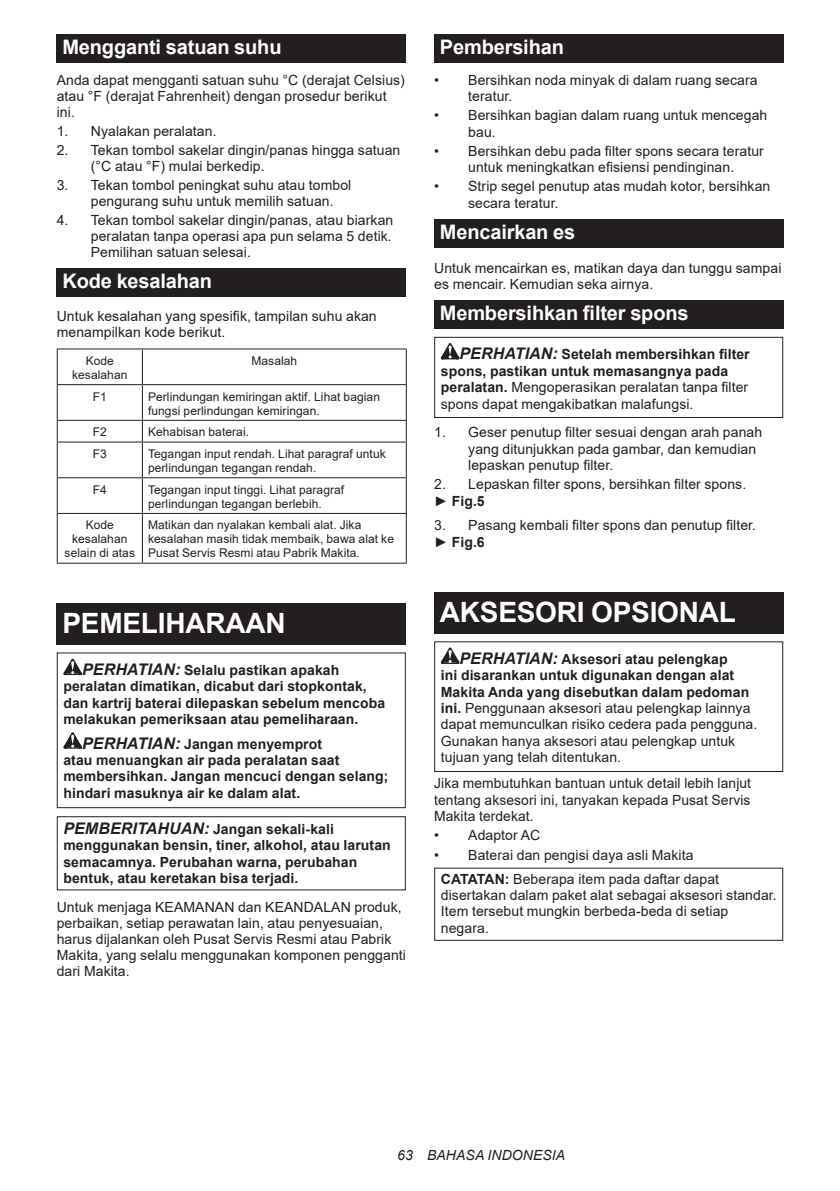
<style>
.page{position:relative;width:840px;height:1191px;background:#fff}
.page>*{position:absolute;margin:0;border:0;box-sizing:border-box;transform-origin:0 0}
.t1{font:700 28px "Arial";letter-spacing:-.01em;color:#fff}
.t2{font:700 20px "Arial";letter-spacing:-.01em;color:#fff}
.t3{font:14px/16.4px "Arial";letter-spacing:.005em;color:#231f20}
.t4{font:700 14px/16.4px "Arial";letter-spacing:.005em;color:#231f20}
.t5{font:italic 14px "Arial";letter-spacing:.005em;color:#231f20}
.t6{font:12px/14px "Arial";letter-spacing:.005em;color:#231f20}
.s1{font-style:italic;font-size:16px}
.s2{font-weight:400}
.s3{font-weight:700}
.s4{font-weight:700;font-style:italic;font-size:16px}
</style>
<div class="page">
<div style="left:57px;top:34px;width:348px;height:29px;background:#231f20"></div>
<div style="left:57px;top:268px;width:348px;height:28px;background:#231f20"></div>
<hr style="left:57px;top:348px;width:85px;height:1px;background:#231f20">
<hr style="left:57px;top:349px;width:1px;height:35px;background:#231f20">
<hr style="left:142px;top:348px;width:264px;height:1px;background:#231f20">
<hr style="left:142px;top:349px;width:1px;height:35px;background:#231f20">
<hr style="left:405px;top:349px;width:1px;height:35px;background:#231f20">
<hr style="left:57px;top:384px;width:85px;height:1px;background:#231f20">
<hr style="left:57px;top:385px;width:1px;height:35px;background:#231f20">
<hr style="left:142px;top:384px;width:264px;height:1px;background:#231f20">
<hr style="left:142px;top:385px;width:1px;height:35px;background:#231f20">
<hr style="left:405px;top:385px;width:1px;height:35px;background:#231f20">
<hr style="left:57px;top:420px;width:85px;height:1px;background:#231f20">
<svg style="left:57px;top:421px;width:1px;height:20px"></svg>
<hr style="left:142px;top:420px;width:264px;height:1px;background:#231f20">
<svg style="left:142px;top:421px;width:1px;height:20px"></svg>
<svg style="left:405px;top:421px;width:1px;height:20px"></svg>
<hr style="left:57px;top:441px;width:85px;height:1px;background:#231f20">
<hr style="left:57px;top:442px;width:1px;height:35px;background:#231f20">
<hr style="left:142px;top:441px;width:264px;height:1px;background:#231f20">
<hr style="left:142px;top:442px;width:1px;height:35px;background:#231f20">
<hr style="left:405px;top:442px;width:1px;height:35px;background:#231f20">
<hr style="left:57px;top:477px;width:85px;height:1px;background:#231f20">
<hr style="left:57px;top:478px;width:1px;height:35px;background:#231f20">
<hr style="left:142px;top:477px;width:264px;height:1px;background:#231f20">
<hr style="left:142px;top:478px;width:1px;height:35px;background:#231f20">
<hr style="left:405px;top:478px;width:1px;height:35px;background:#231f20">
<hr style="left:57px;top:513px;width:85px;height:1px;background:#231f20">
<hr style="left:57px;top:514px;width:1px;height:48px;background:#231f20">
<hr style="left:142px;top:513px;width:264px;height:1px;background:#231f20">
<hr style="left:142px;top:514px;width:1px;height:48px;background:#231f20">
<hr style="left:405px;top:514px;width:1px;height:48px;background:#231f20">
<hr style="left:57px;top:562px;width:85px;height:1px;background:#231f20">
<hr style="left:142px;top:562px;width:264px;height:1px;background:#231f20">
<div style="left:57px;top:603px;width:348px;height:41px;background:#231f20"></div>
<svg style="left:63px;top:658px;width:19px;height:17px"></svg>
<svg style="left:63px;top:732px;width:19px;height:16px"></svg>
<div style="left:57px;top:652px;width:348px;height:156px;border:1px solid #231f20"></div>
<div style="left:57px;top:816px;width:348px;height:74px;border:1px solid #231f20"></div>
<div style="left:434px;top:34px;width:348px;height:29px;background:#231f20"></div>
<div style="left:434px;top:219px;width:348px;height:29px;background:#231f20"></div>
<div style="left:434px;top:300px;width:348px;height:29px;background:#231f20"></div>
<svg style="left:440px;top:343px;width:19px;height:16px"></svg>
<div style="left:434px;top:337px;width:348px;height:81px;border:1px solid #231f20"></div>
<div style="left:434px;top:592px;width:348px;height:41px;background:#231f20"></div>
<svg style="left:440px;top:647px;width:19px;height:17px"></svg>
<div style="left:434px;top:641px;width:348px;height:131px;border:1px solid #231f20"></div>
<h2 class="t2" style="left:62px;top:33px;width:220px">Mengganti satuan suhu</h2>
<p class="t3" style="left:57px;top:71px;width:349px">Anda dapat mengganti satuan suhu °C (derajat Celsius) atau °F (derajat Fahrenheit) dengan prosedur berikut ini.</p>
<p class="t3" style="left:57px;top:123px;width:161px">1. Nyalakan peralatan.</p>
<p class="t3" style="left:91px;top:142px;width:311px;text-indent:-34px">2. Tekan tombol sakelar dingin/panas hingga satuan (°C atau °F) mulai berkedip.</p>
<p class="t3" style="left:91px;top:177px;width:262px;text-indent:-34px">3. Tekan tombol peningkat suhu atau tombol pengurang suhu untuk memilih satuan.</p>
<p class="t3" style="left:91px;top:212px;width:304px;text-align:justify;text-indent:-34px">4. Tekan tombol sakelar dingin/panas, atau biarkan peralatan tanpa operasi apa pun selama 5 detik.<br>Pemilihan satuan selesai.</p>
<h2 class="t2" style="left:62px;top:267px;width:151px">Kode kesalahan</h2>
<p class="t3" style="left:57px;top:308px;width:321px">Untuk kesalahan yang spesifik, tampilan suhu akan menampilkan kode berikut.</p>
<p class="t6" style="left:72px;top:354px;width:57px;text-align:center">Kode kesalahan</p>
<p class="t6" style="left:251px;top:354px;width:47px">Masalah</p>
<p class="t6" style="left:93px;top:389px;width:16px">F1</p>
<p class="t6" style="left:148px;top:389px;width:233px">Perlindungan kemiringan aktif. Lihat bagian fungsi perlindungan kemiringan.</p>
<p class="t6" style="left:93px;top:425px;width:16px">F2</p>
<p class="t6" style="left:148px;top:425px;width:102px">Kehabisan baterai.</p>
<p class="t6" style="left:93px;top:447px;width:16px">F3</p>
<p class="t6" style="left:148px;top:447px;width:239px">Tegangan input rendah. Lihat paragraf untuk perlindungan tegangan rendah.</p>
<p class="t6" style="left:93px;top:482px;width:16px">F4</p>
<p class="t6" style="left:148px;top:482px;width:197px">Tegangan input tinggi. Lihat paragraf perlindungan tegangan berlebih.</p>
<p class="t6" style="left:65px;top:518px;width:72px;text-align:center">Kode kesalahan selain di atas</p>
<p class="t6" style="left:148px;top:518px;width:247px">Matikan dan nyalakan kembali alat. Jika kesalahan masih tidak membaik, bawa alat ke<br>Pusat Servis Resmi atau Pabrik Makita.</p>
<h1 class="t1" style="left:62px;top:603px;width:225px">PEMELIHARAAN</h1>
<p class="t4" style="left:63px;top:662px;width:323px;text-indent:19px"><span class="s1">PERHATIAN:</span> Selalu pastikan apakah peralatan dimatikan, dicabut dari stopkontak, dan kartrij baterai dilepaskan sebelum mencoba melakukan pemeriksaan atau pemeliharaan.</p>
<p class="t4" style="left:63px;top:735px;width:326px;text-indent:19px"><span class="s1">PERHATIAN:</span> Jangan menyemprot<br>atau menuangkan air pada peralatan saat membersihkan. Jangan mencuci dengan selang; hindari masuknya air ke dalam alat.</p>
<p class="t4" style="left:63px;top:821px;width:328px"><span class="s1">PEMBERITAHUAN:</span> Jangan sekali-kali menggunakan bensin, tiner, alkohol, atau larutan semacamnya. Perubahan warna, perubahan bentuk, atau keretakan bisa terjadi.</p>
<p class="t3" style="left:57px;top:899px;width:350px">Untuk menjaga KEAMANAN dan KEANDALAN produk, perbaikan, setiap perawatan lain, atau penyesuaian, harus dijalankan oleh Pusat Servis Resmi atau Pabrik Makita, yang selalu menggunakan komponen pengganti dari Makita.</p>
<h2 class="t2" style="left:439px;top:33px;width:125px">Pembersihan</h2>
<p class="t3" style="left:468px;top:71px;width:291px;text-indent:-34px">• Bersihkan noda minyak di dalam ruang secara teratur.</p>
<p class="t3" style="left:468px;top:107px;width:300px;text-indent:-34px">• Bersihkan bagian dalam ruang untuk mencegah bau.</p>
<p class="t3" style="left:434px;top:143px;width:331px;text-align:center">• Bersihkan debu pada filter spons secara teratur untuk meningkatkan efisiensi pendinginan.</p>
<p class="t3" style="left:468px;top:178px;width:303px;text-indent:-34px">• Strip segel penutup atas mudah kotor, bersihkan secara teratur.</p>
<h2 class="t2" style="left:439px;top:218px;width:137px">Mencairkan es</h2>
<p class="t3" style="left:434px;top:259px;width:348px">Untuk mencairkan es, matikan daya dan tunggu sampai es mencair. Kemudian seka airnya.</p>
<h2 class="t2" style="left:439px;top:299px;width:250px">Membersihkan filter spons</h2>
<p class="t4" style="left:440px;top:346px;width:310px;text-indent:19px"><span class="s1">PERHATIAN:</span> Setelah membersihkan filter spons, pastikan untuk memasangnya pada peralatan. <span class="s2">Mengoperasikan peralatan tanpa filter spons dapat mengakibatkan malafungsi.</span></p>
<p class="t3" style="left:468px;top:424px;width:295px;text-indent:-34px">1. Geser penutup filter sesuai dengan arah panah yang ditunjukkan pada gambar, dan kemudian lepaskan penutup filter.</p>
<p class="t3" style="left:434px;top:476px;width:313px">2. Lepaskan filter spons, bersihkan filter spons. ► <span class="s3">Fig.5</span></p>
<p class="t3" style="left:434px;top:517px;width:323px">3. Pasang kembali filter spons dan penutup filter. ► <span class="s3">Fig.6</span></p>
<h1 class="t1" style="left:439px;top:592px;width:297px">AKSESORI OPSIONAL</h1>
<p class="t3" style="left:440px;top:650px;width:318px;text-indent:19px"><span class="s4">PERHATIAN:</span> <span class="s3">Aksesori atau pelengkap<br>ini disarankan untuk digunakan dengan alat Makita Anda yang disebutkan dalam pedoman ini.</span> Penggunaan aksesori atau pelengkap lainnya dapat memunculkan risiko cedera pada pengguna.<br>Gunakan hanya aksesori atau pelengkap untuk tujuan yang telah ditentukan.</p>
<p class="t3" style="left:434px;top:775px;width:318px;text-align:justify">Jika membutuhkan bantuan untuk detail lebih lanjut tentang aksesori ini, tanyakan kepada Pusat Servis Makita terdekat.</p>
<p class="t3" style="left:434px;top:827px;width:107px">• Adaptor AC</p>
<p class="t3" style="left:440px;top:842px;width:279px;line-height:23.8px;text-indent:-7px">• Baterai dan pengisi daya asli Makita<br><span class="s3">CATATAN:</span> Beberapa item pada daftar dapat</p>
<p class="t3" style="left:440px;top:886px;width:337px">disertakan dalam paket alat sebagai aksesori standar.<br>Item tersebut mungkin berbeda-beda di setiap negara.</p>
<p class="t5" style="left:397px;top:1146px;width:169px">63 BAHASA INDONESIA</p>
</div>
